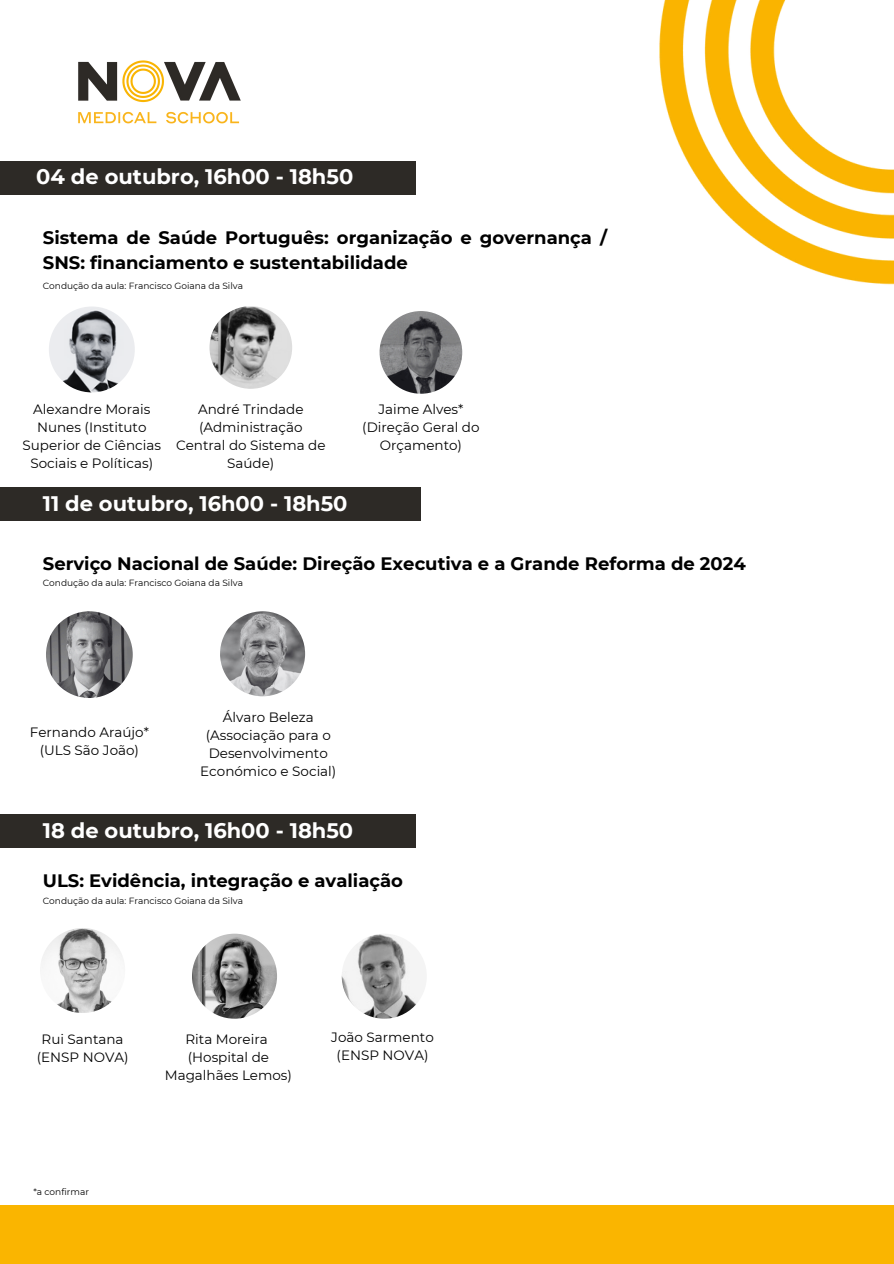
<style>
.page{position:relative;width:894px;height:1264px;background:#fff}
.page>*{position:absolute;margin:0;border:0;box-sizing:border-box;transform-origin:0 0}
.t1{font:700 21px "Montserrat";color:#fff}
.t2{font:700 18px/24.8px "Montserrat";color:#000}
.t3{font:13.5px/18px "Montserrat";color:#000;text-align:center}
.t4{font:9px "Montserrat";color:#000}
</style>
<div class="page">
<img style="left:78px;top:60px;width:163px;height:64px">
<img style="left:659px;top:0;width:234px;height:285px">
<div style="left:0;top:161px;width:415px;height:34px;background:#2d2a26"></div>
<img style="left:49px;top:306px;width:86px;height:86px;border-radius:50%">
<div style="left:0;top:487px;width:420px;height:34px;background:#2d2a26"></div>
<div style="left:0;top:813px;width:415px;height:34px;background:#2d2a26"></div>
<img style="left:209px;top:306px;width:83px;height:83px;border-radius:50%">
<img style="left:379px;top:311px;width:83px;height:83px;border-radius:50%">
<img style="left:220px;top:611px;width:85px;height:85px;border-radius:50%">
<img style="left:40px;top:928px;width:85px;height:85px;border-radius:50%">
<img style="left:192px;top:933px;width:85px;height:85px;border-radius:50%">
<img style="left:341px;top:933px;width:85px;height:85px;border-radius:50%">
<img style="left:46px;top:611px;width:87px;height:87px;border-radius:50%">
<div style="left:0;top:1205px;width:893px;height:58px;background:#fab500"></div>
<p class="t1" style="left:36px;top:163px;width:318px">04 de outubro, 16h00 - 18h50</p>
<h2 class="t2" style="left:43px;top:225px;width:565px">Sistema de Saúde Português: organização e governança /<br>SNS: financiamento e sustentabilidade</h2>
<h3 class="t4" style="left:43px;top:281px;width:201px">Condução da aula: Francisco Goiana da Silva</h3>
<p class="t3" style="left:23px;top:400px;width:140px">Alexandre Morais<br>Nunes (Instituto<br>Superior de Ciências<br>Sociais e Políticas)</p>
<p class="t3" style="left:176px;top:400px;width:151px">André Trindade (Administração<br>Central do Sistema de<br>Saúde)</p>
<h3 class="t3" style="left:362px;top:400px;width:119px">Jaime Alves* (Direção Geral do<br>Orçamento)</h3>
<p class="t1" style="left:43px;top:491px;width:306px">11 de outubro, 16h00 - 18h50</p>
<p class="t2" style="left:43px;top:551px;width:704px">Serviço Nacional de Saúde: Direção Executiva e a Grande Reforma de 2024</p>
<h1 class="t4" style="left:43px;top:577px;width:201px">Condução da aula: Francisco Goiana da Silva</h1>
<p class="t3" style="left:30px;top:723px;width:121px">Fernando Araújo* (ULS São João)</p>
<p class="t3" style="left:200px;top:708px;width:137px">Álvaro Beleza (Associação para o<br>Desenvolvimento<br>Económico e Social)</p>
<h3 class="t1" style="left:43px;top:817px;width:312px">18 de outubro, 16h00 - 18h50</h3>
<p class="t2" style="left:43px;top:868px;width:361px">ULS: Evidência, integração e avaliação</p>
<h2 class="t4" style="left:43px;top:895px;width:201px">Condução da aula: Francisco Goiana da Silva</h2>
<h3 class="t3" style="left:37px;top:1030px;width:93px">Rui Santana (ENSP NOVA)</h3>
<p class="t3" style="left:165px;top:1030px;width:129px">Rita Moreira (Hospital de<br>Magalhães Lemos)</p>
<h3 class="t3" style="left:331px;top:1028px;width:104px">João Sarmento (ENSP NOVA)</h3>
<p class="t4" style="left:33px;top:1185px;width:57px">*a confirmar</p>
</div>
